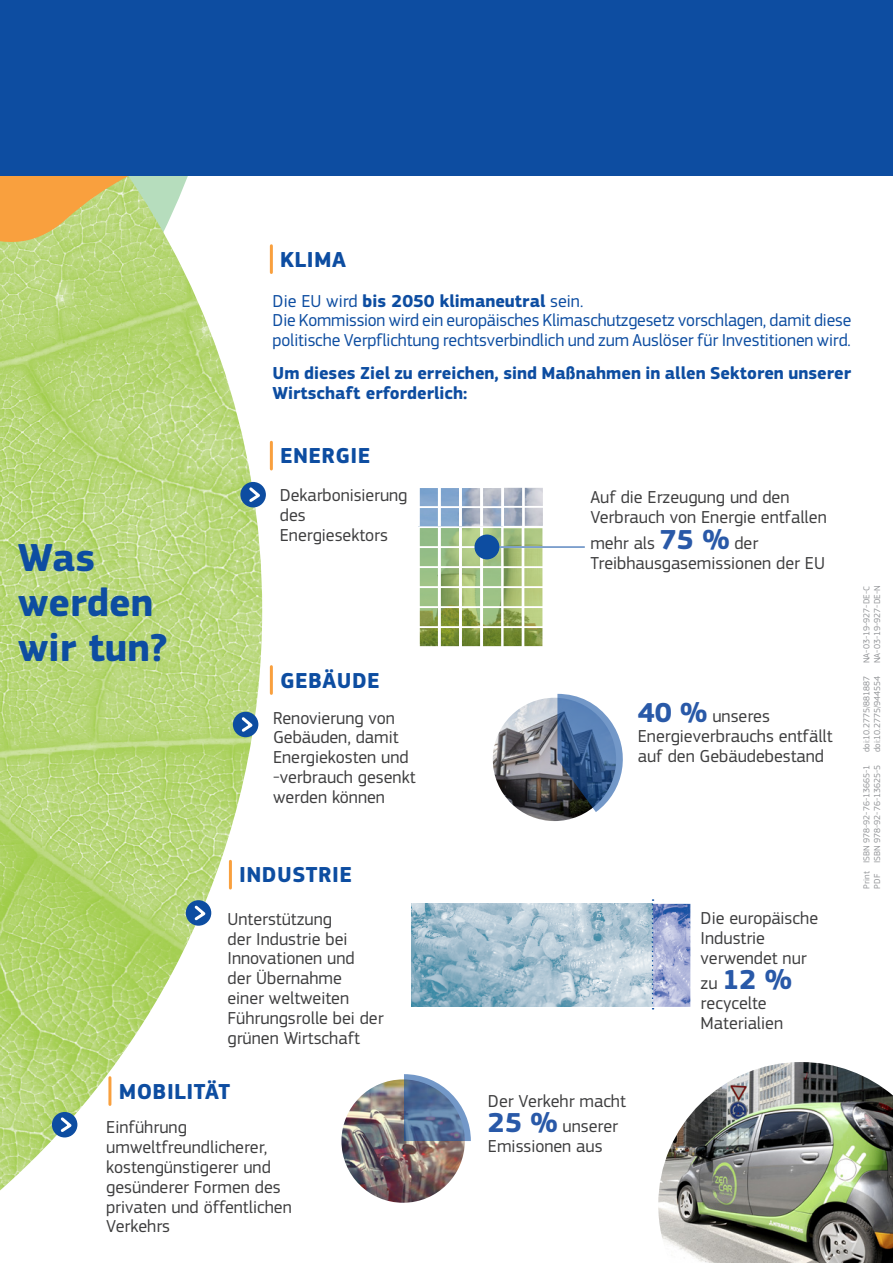
<style>
.page{position:relative;width:893px;height:1263px;background:#fff}
.page>*{position:absolute;margin:0;border:0;box-sizing:border-box;transform-origin:0 0}
.title_0{font:700 40.5px/44.5px "EC Square Sans Pro";color:#0d4da1}
.body_break{font:700 28.5px "EC Square Sans Pro";color:#2959a8}
.title_2{font:700 22.5px "EC Square Sans Pro";letter-spacing:.02em;color:#0d4da1}
.body_break-2{font:18px/19.8px "EC Square Sans Pro";color:#3e3e3f}
.body_blue{font:18px/19.8px "EC Square Sans Pro";letter-spacing:-.005em;color:#0d4da1}
.body_blue_bold{font:700 18px/19.8px "EC Square Sans Pro";color:#0d4da1}
.body_blue_break{font:700 18px "EC Square Sans Pro";color:#0d4da1}
.ids{font:9px "EC Square Sans Pro";color:#939598}
.s1{font-weight:400}
.s2{font-weight:700;font-size:28.5px;color:#2959a8}
.s3{font-weight:400;font-size:18px;color:#3e3e3f}
</style>
<div class="page">
<img style="left:0;top:279px;width:262px;height:911px">
<svg style="left:0;top:176px;width:273px;height:103px"></svg>
<img style="left:493px;top:698px;width:123px;height:123px;border-radius:62px">
<svg style="left:557px;top:694px;width:66px;height:118px"></svg>
<img style="left:658px;top:1062px;width:235px;height:201px">
<hr style="left:270px;top:246px;width:3px;height:26px;background:#f9a03e">
<hr style="left:270px;top:667px;width:3px;height:26px;background:#f9a03e">
<hr style="left:229px;top:861px;width:3px;height:27px;background:#f9a03e">
<hr style="left:108px;top:1078px;width:3px;height:26px;background:#f9a03e">
<hr style="left:270px;top:442px;width:3px;height:27px;background:#f9a03e">
<img style="left:341px;top:1079px;width:124px;height:124px;border-radius:62px">
<svg style="left:404px;top:1074px;width:67px;height:67px"></svg>
<div style="left:233px;top:712px;width:25px;height:25px;background:#0d4da1;border-radius:50%"></div>
<svg style="left:241px;top:714px;width:15px;height:20px"></svg>
<div style="left:52px;top:1112px;width:25px;height:25px;background:#0d4da1;border-radius:50%"></div>
<svg style="left:60px;top:1115px;width:15px;height:20px"></svg>
<div style="left:240px;top:482px;width:26px;height:25px;background:#0d4da1;border-radius:50%"></div>
<svg style="left:249px;top:485px;width:14px;height:20px"></svg>
<div style="left:186px;top:900px;width:25px;height:26px;background:#0d4da1;border-radius:50%"></div>
<svg style="left:194px;top:903px;width:15px;height:20px"></svg>
<img style="left:411px;top:904px;width:279px;height:103px">
<svg style="left:652px;top:899px;width:2px;height:110px"></svg>
<hr style="left:493px;top:547px;width:92px;height:1px;background:#0d4da1">
<svg style="left:418px;top:487px;width:126px;height:160px"></svg>
<div style="left:474px;top:534px;width:25px;height:25px;background:#0d4da1;border-radius:50%"></div>
<div style="left:0;top:0;width:893px;height:176px;background:#0d4da1"></div>
<p class="title_2" style="left:280px;top:246px;width:67px">KLIMA</p>
<p class="body_blue_break" style="left:273px;top:290px;width:312px"><span class="s1">Die EU wird</span> bis 2050 klimaneutral <span class="s1">sein.</span></p>
<p class="body_blue" style="left:273px;top:311px;width:580px">Die Kommission wird ein europäisches Klimaschutzgesetz vorschlagen, damit diese politische Verpflichtung rechtsverbindlich und zum Auslöser für Investitionen wird.</p>
<p class="body_blue_bold" style="left:273px;top:363px;width:580px">Um dieses Ziel zu erreichen, sind Maßnahmen in allen Sektoren unserer<br>Wirtschaft erforderlich:</p>
<p class="title_2" style="left:280px;top:442px;width:92px">ENERGIE</p>
<p class="body_break-2" style="left:280px;top:486px;width:129px">Dekarbonisierung des<br>Energiesektors</p>
<p class="body_break-2" style="left:590px;top:488px;width:238px">Auf die Erzeugung und den<br>Verbrauch von Energie entfallen</p>
<p class="body_break-2" style="left:590px;top:533px;width:170px">mehr als <span class="s2">75 %</span> der</p>
<p class="title_0" style="left:18px;top:537px;width:79px">Was</p>
<p class="body_break-2" style="left:590px;top:553px;width:236px">Treibhausgasemissionen der EU</p>
<p class="title_0" style="left:18px;top:582px;width:151px">werden wir tun?</p>
<p class="title_2" style="left:280px;top:667px;width:101px">GEBÄUDE</p>
<p class="body_break-2" style="left:273px;top:708px;width:144px">Renovierung von<br>Gebäuden, damit<br>Energiekosten und -verbrauch gesenkt werden können</p>
<p class="title_2" style="left:239px;top:861px;width:114px">INDUSTRIE</p>
<p class="body_break-2" style="left:227px;top:909px;width:158px">Unterstützung<br>der Industrie bei<br>Innovationen und<br>der Übernahme<br>einer weltweiten<br>Führungsrolle bei der grünen Wirtschaft</p>
<p class="title_2" style="left:119px;top:1078px;width:113px">MOBILITÄT</p>
<p class="body_break-2" style="left:106px;top:1117px;width:187px">Einführung umweltfreundlicherer, kostengünstigerer und gesünderer Formen des privaten und öffentlichen<br>Verkehrs</p>
<p class="body_break-2" style="left:638px;top:706px;width:196px"><span class="s2">40 %</span> unseres<br>Energieverbrauchs entfällt auf den Gebäudebestand</p>
<p class="body_break-2" style="left:488px;top:1088px;width:140px;line-height:25.5px">Der Verkehr macht<br><span class="s2">25 %</span> unserer</p>
<p class="body_break-2" style="left:488px;top:1136px;width:116px">Emissionen aus</p>
<p class="body_break-2" style="left:701px;top:908px;width:119px">Die europäische<br>Industrie verwendet nur</p>
<p class="body_break" style="left:701px;top:963px;width:93px"><span class="s3">zu</span> 12 %</p>
<p class="body_break-2" style="left:701px;top:993px;width:84px">recycelte<br>Materialien</p>
<p class="ids" style="left:872px;top:663px;width:80px;rotate:-90deg">NA-03-19-927-DE-N</p>
<p class="ids" style="left:861px;top:663px;width:79px;rotate:-90deg">NA-03-19-927-DE-C</p>
<p class="ids" style="left:872px;top:752px;width:78px;rotate:-90deg">doi:10.2775/944554</p>
<p class="ids" style="left:861px;top:752px;width:78px;rotate:-90deg">doi:10.2775/881887</p>
<p class="ids" style="left:872px;top:888px;width:126px;rotate:-90deg">PDF ISBN 978-92-76-13625-5</p>
<p class="ids" style="left:861px;top:888px;width:126px;rotate:-90deg">Print ISBN 978-92-76-13665-1</p>
</div>
